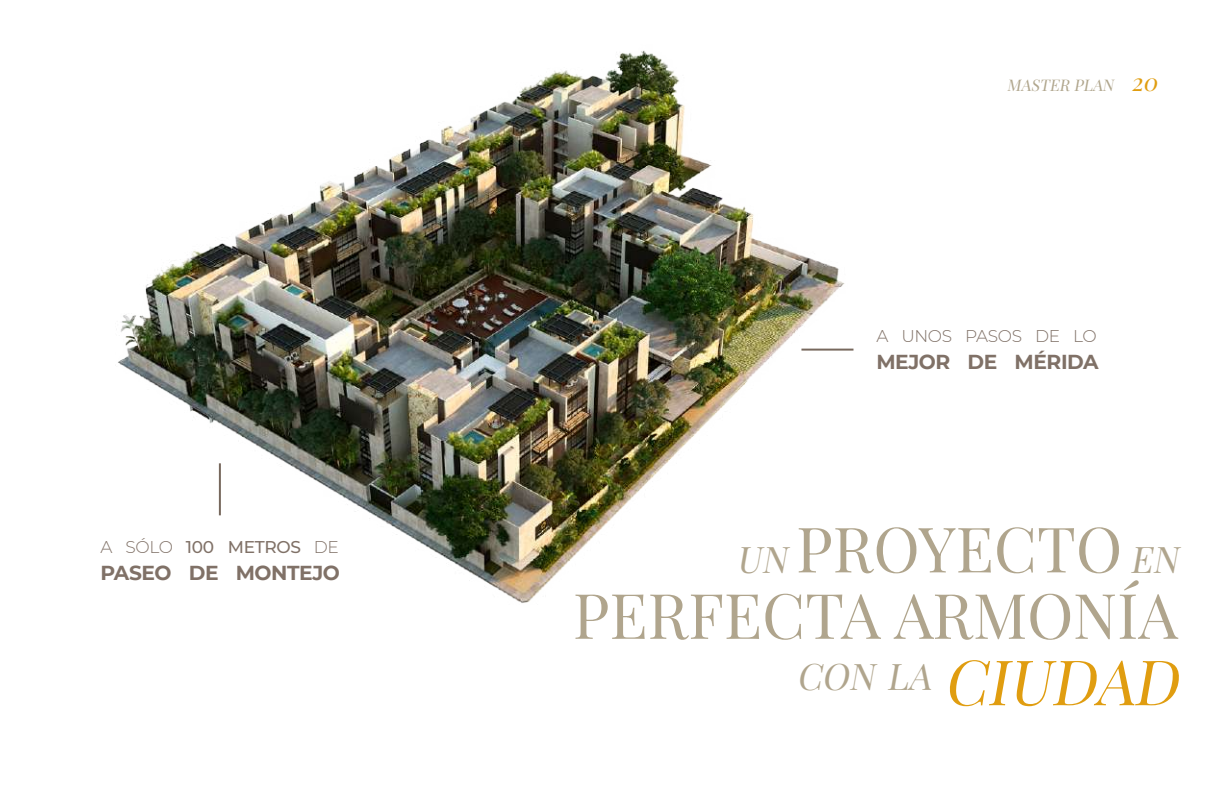
<style>
.page{position:relative;width:1225px;height:793px;background:#fff}
.page>*{position:absolute;margin:0;border:0;box-sizing:border-box;transform-origin:0 0}
.t1{font:62.6px/66.4px "Playfair Display";color:#b0a58d;text-align:right}
.t2{font:700 20.2px "Montserrat";letter-spacing:-.02em;color:#807167}
.t3{font:500 17px "Montserrat";letter-spacing:-.02em;color:#807167}
.t4{font:300 17px "Montserrat";letter-spacing:-.02em;color:#807167}
.t5{font:italic 16px "Playfair Display";color:#b0a68d}
.s1{font-weight:300}
.s2{font-size:24px;color:#e09d10}
.s3{font-style:italic;font-size:36.6px}
.s4{font-size:29.6px;color:#fff}
.s5{font-style:italic;color:#e09d10}
</style>
<div class="page">
<img style="left:118px;top:50px;width:729px;height:553px">
<hr style="left:219px;top:464px;width:2px;height:50px;background:#77685d">
<hr style="left:802px;top:348px;width:50px;height:2px;background:#77685d">
<p class="t3" style="left:100px;top:536px;width:240px"><span class="s1">A SÓLO</span> 100 METROS <span class="s1">DE</span></p>
<p class="t2" style="left:100px;top:560px;width:241px">PASEO DE MONTEJO</p>
<p class="t5" style="left:1006px;top:74px;width:157px">MASTER PLAN <span class="s2">20</span></p>
<p class="t4" style="left:876px;top:325px;width:222px">A UNOS PASOS DE LO</p>
<p class="t2" style="left:876px;top:349px;width:224px">MEJOR DE MÉRIDA</p>
<p class="t1" style="left:573px;top:513px;width:621px"><span class="s3">UN</span> PROYECTO<span class="s4">.</span><span class="s3">EN<br></span>PERFECTA ARMONÍA<br><sup>CON</sup> <sup>LA</sup> <span class="s5">CIUDAD</span></p>
</div>
